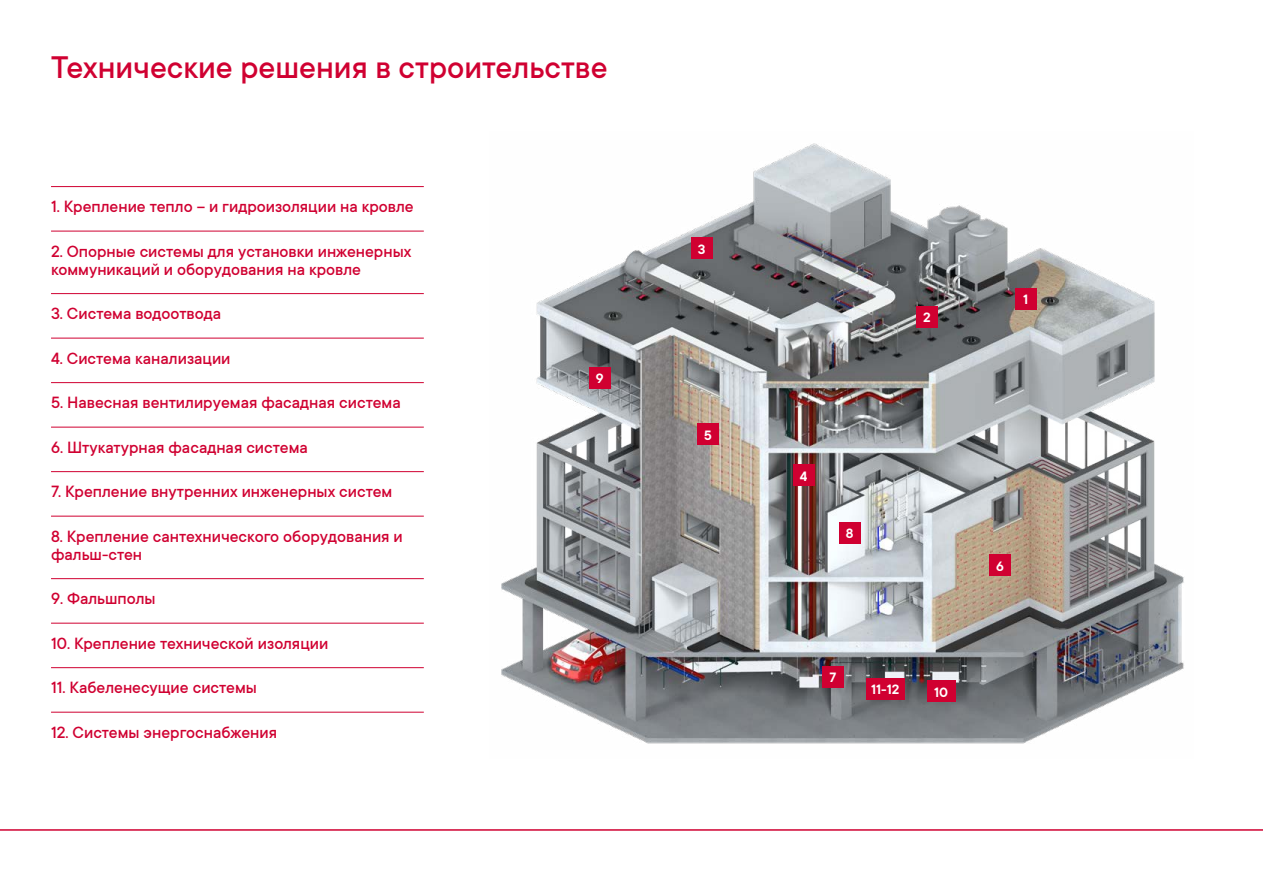
<style>
.page{position:relative;width:1263px;height:893px;background:#fff}
.page>*{position:absolute;margin:0;border:0;box-sizing:border-box;transform-origin:0 0}
.t1{font:500 34.5px "TT Commons";color:#d00031}
.t2{font:500 18px/18px "TT Commons";color:#d00031}
.t3{font:600 15px "TT Commons";color:#fff}
</style>
<div class="page">
<hr style="left:51px;top:186px;width:373px;height:1px;background:#d00031">
<hr style="left:51px;top:231px;width:373px;height:1px;background:#d00031">
<hr style="left:51px;top:293px;width:373px;height:1px;background:#d00031">
<hr style="left:51px;top:338px;width:373px;height:1px;background:#d00031">
<hr style="left:51px;top:382px;width:373px;height:1px;background:#d00031">
<hr style="left:51px;top:427px;width:373px;height:1px;background:#d00031">
<hr style="left:51px;top:471px;width:373px;height:1px;background:#d00031">
<hr style="left:51px;top:516px;width:373px;height:1px;background:#d00031">
<hr style="left:51px;top:578px;width:373px;height:1px;background:#d00031">
<hr style="left:51px;top:623px;width:373px;height:1px;background:#d00031">
<hr style="left:51px;top:667px;width:373px;height:1px;background:#d00031">
<hr style="left:51px;top:712px;width:373px;height:1px;background:#d00031">
<img style="left:501px;top:143px;width:683px;height:601px">
<div style="left:1015px;top:288px;width:21px;height:21px;background:#d00031"></div>
<div style="left:916px;top:306px;width:22px;height:21px;background:#d00031"></div>
<div style="left:691px;top:238px;width:21px;height:21px;background:#d00031"></div>
<div style="left:793px;top:465px;width:21px;height:21px;background:#d00031"></div>
<div style="left:697px;top:424px;width:22px;height:21px;background:#d00031"></div>
<div style="left:589px;top:367px;width:21px;height:22px;background:#d00031"></div>
<div style="left:989px;top:555px;width:22px;height:21px;background:#d00031"></div>
<div style="left:839px;top:522px;width:21px;height:21px;background:#d00031"></div>
<div style="left:822px;top:666px;width:21px;height:21px;background:#d00031"></div>
<div style="left:927px;top:681px;width:28px;height:21px;background:#d00031"></div>
<div style="left:866px;top:678px;width:38px;height:21px;background:#d00031"></div>
<hr style="left:0;top:829px;width:1263px;height:2px;background:#d00031">
<h1 class="t1" style="left:51px;top:46px;width:558px">Технические решения в строительстве</h1>
<p class="t2" style="left:51px;top:197px;width:364px">1. Крепление тепло – и гидроизоляции на кровле</p>
<p class="t2" style="left:51px;top:242px;width:362px">2. Опорные системы для установки инженерных коммуникаций и оборудования на кровле</p>
<p class="t2" style="left:51px;top:304px;width:172px">3. Система водоотвода</p>
<p class="t2" style="left:51px;top:349px;width:181px">4. Система канализации</p>
<p class="t2" style="left:51px;top:393px;width:351px">5. Навесная вентилируемая фасадная система</p>
<p class="t2" style="left:51px;top:438px;width:258px">6. Штукатурная фасадная система</p>
<p class="t2" style="left:51px;top:482px;width:343px">7. Крепление внутренних инженерных систем</p>
<p class="t2" style="left:51px;top:527px;width:353px">8. Крепление сантехнического оборудования и фальш-стен</p>
<p class="t2" style="left:51px;top:589px;width:106px">9. Фальшполы</p>
<p class="t2" style="left:51px;top:634px;width:279px">10. Крепление технической изоляции</p>
<p class="t2" style="left:51px;top:678px;width:207px">11. Кабеленесущие системы</p>
<p class="t2" style="left:51px;top:723px;width:228px">12. Системы энергоснабжения</p>
<p class="t3" style="left:596px;top:369px;width:9px">9</p>
<p class="t3" style="left:698px;top:239px;width:9px">3</p>
<p class="t3" style="left:704px;top:425px;width:9px">5</p>
<p class="t3" style="left:923px;top:308px;width:9px">2</p>
<p class="t3" style="left:1023px;top:290px;width:7px">1</p>
<p class="t3" style="left:800px;top:467px;width:9px">4</p>
<p class="t3" style="left:846px;top:524px;width:9px">8</p>
<p class="t3" style="left:829px;top:668px;width:8px">7</p>
<p class="t3" style="left:871px;top:680px;width:30px">11-12</p>
<p class="t3" style="left:934px;top:683px;width:16px">10</p>
<p class="t3" style="left:996px;top:557px;width:9px">6</p>
</div>
